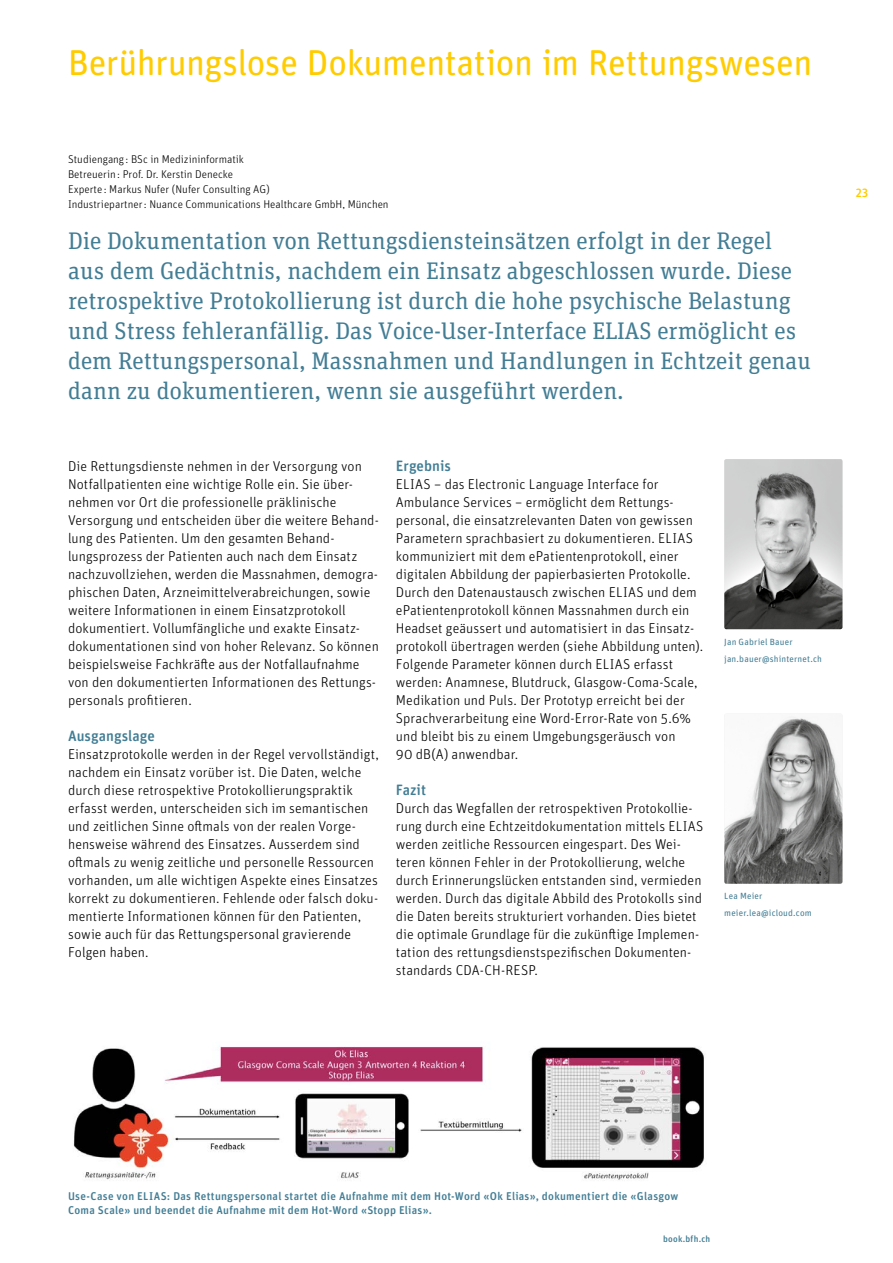
<style>
.page{position:relative;width:893px;height:1263px;background:#fff}
.page>*{position:absolute;margin:0;border:0;box-sizing:border-box;transform-origin:0 0}
.t1{font:36px "Unit Rounded Pro";letter-spacing:-.015em;color:#fc0}
.t2{font:24px/30px "Unit Slab Pro";color:#427d94}
.t3{font:500 15px "Unit Rounded Pro";color:#427d94}
.t4{font:300 14.25px/18px "Unit Rounded Pro";letter-spacing:.005em;color:#000}
.t5{font:500 12px "Unit Rounded Pro";color:#fc0}
.t6{font:300 11.25px/15px "Unit Rounded Pro";color:#000}
.t7{font:500 11.25px/13.5px "Unit Rounded Pro";letter-spacing:.025em;color:#427d94}
.t8{font:9px/16.8px "Unit Rounded Pro";letter-spacing:.02em;color:#427d94}
.t9{font:500 9px "Unit Rounded Pro";letter-spacing:.025em;color:#427d94}
</style>
<div class="page">
<img style="left:724px;top:459px;width:118px;height:170px">
<img style="left:724px;top:716px;width:118px;height:168px">
<img style="left:73px;top:1046px;width:631px;height:135px">
<h1 class="t1" style="left:68px;top:38px;width:746px">Berührungslose Dokumentation im Rettungswesen</h1>
<p class="t6" style="left:68px;top:151px;width:322px">Studiengang : BSc in Medizininformatik<br>Betreuerin: Prof. Dr. Kerstin Denecke<br>Experte : Markus Nufer (Nufer Consulting AG)<br>Industriepartner: Nuance Communications Healthcare GmbH, München</p>
<p class="t2" style="left:68px;top:225px;width:745px">Die Dokumentation von Rettungsdiensteinsätzen erfolgt in der Regel aus dem Gedächtnis, nachdem ein Einsatz abgeschlossen wurde. Diese retrospektive Protokollierung ist durch die hohe psychische Belastung und Stress fehleranfällig. Das Voice-User-Interface ELIAS ermöglicht es dem Rettungspersonal, Massnahmen und Handlungen in Echtzeit genau dann zu dokumentieren, wenn sie ausgeführt werden.</p>
<p class="t4" style="left:68px;top:456px;width:312px">Die Rettungsdienste nehmen in der Versorgung von Notfallpatienten eine wichtige Rolle ein. Sie über&shy;nehmen vor Ort die professionelle präklinische Versorgung und entscheiden über die weitere Behand&shy;lung des Patienten. Um den gesamten Behand&shy;lungsprozess der Patienten auch nach dem Einsatz nachzuvollziehen, werden die Massnahmen, demogra&shy;phischen Daten, Arzneimittelverabreichungen, sowie weitere Informationen in einem Einsatzprotokoll dokumentiert. Vollumfängliche und exakte Einsatz&shy;dokumentationen sind von hoher Relevanz. So können beispielsweise Fachkräfte aus der Notfallaufnahme von den dokumentierten Informationen des Rettungs&shy;personals profitieren.</p>
<p class="t3" style="left:68px;top:725px;width:89px">Ausgangslage</p>
<p class="t4" style="left:68px;top:744px;width:312px">Einsatzprotokolle werden in der Regel vervollständigt, nachdem ein Einsatz vorüber ist. Die Daten, welche durch diese retrospektive Protokollierungspraktik erfasst werden, unterscheiden sich im semantischen und zeitlichen Sinne oftmals von der realen Vorge&shy;hensweise während des Einsatzes. Ausserdem sind oftmals zu wenig zeitliche und personelle Ressourcen vorhanden, um alle wichtigen Aspekte eines Einsatzes korrekt zu dokumentieren. Fehlende oder falsch doku&shy;mentierte Informationen können für den Patienten, sowie auch für das Rettungspersonal gravierende Folgen haben.</p>
<p class="t3" style="left:396px;top:455px;width:56px">Ergebnis</p>
<p class="t4" style="left:396px;top:475px;width:309px">ELIAS – das Electronic Language Interface for Ambulance Services – ermöglicht dem Rettungs&shy;personal, die einsatzrelevanten Daten von gewissen Parametern sprachbasiert zu dokumentieren. ELIAS kommuniziert mit dem ePatientenprotokoll, einer digitalen Abbildung der papierbasierten Protokolle.<br>Durch den Datenaustausch zwischen ELIAS und dem ePatientenprotokoll können Massnahmen durch ein Headset geäussert und automatisiert in das Einsatz&shy;protokoll übertragen werden (siehe Abbildung unten).<br>Folgende Parameter können durch ELIAS erfasst werden: Anamnese, Blutdruck, Glasgow-Coma-Scale, Medikation und Puls. Der Prototyp erreicht bei der Sprachverarbeitung eine Word-Error-Rate von 5.6% und bleibt bis zu einem Umgebungsgeräusch von<br>90 dB(A) anwendbar.</p>
<p class="t3" style="left:396px;top:779px;width:32px">Fazit</p>
<p class="t4" style="left:396px;top:799px;width:309px">Durch das Wegfallen der retrospektiven Protokollie&shy;rung durch eine Echtzeitdokumentation mittels ELIAS werden zeitliche Ressourcen eingespart. Des Wei&shy;teren können Fehler in der Protokollierung, welche durch Erinnerungslücken entstanden sind, vermieden werden. Durch das digitale Abbild des Protokolls sind die Daten bereits strukturiert vorhanden. Dies bietet die optimale Grundlage für die zukünftige Implemen&shy;tation des rettungsdienstspezifischen Dokumenten&shy;standards CDA-CH-RESP.</p>
<p class="t8" style="left:724px;top:633px;width:99px">Jan Gabriel Bauer jan.bauer@shinternet.ch</p>
<p class="t8" style="left:724px;top:887px;width:89px">Lea Meier meier.lea@icloud.com</p>
<p class="t5" style="left:855px;top:184px;width:15px">23</p>
<p class="t7" style="left:68px;top:1189px;width:612px">Use-Case von ELIAS: Das Rettungspersonal startet die Aufnahme mit dem Hot-Word «Ok Elias», dokumentiert die «Glasgow<br>Coma Scale» und beendet die Aufnahme mit dem Hot-Word «Stopp Elias».</p>
<p class="t9" style="left:663px;top:1232px;width:48px">book.bfh.ch</p>
</div>
